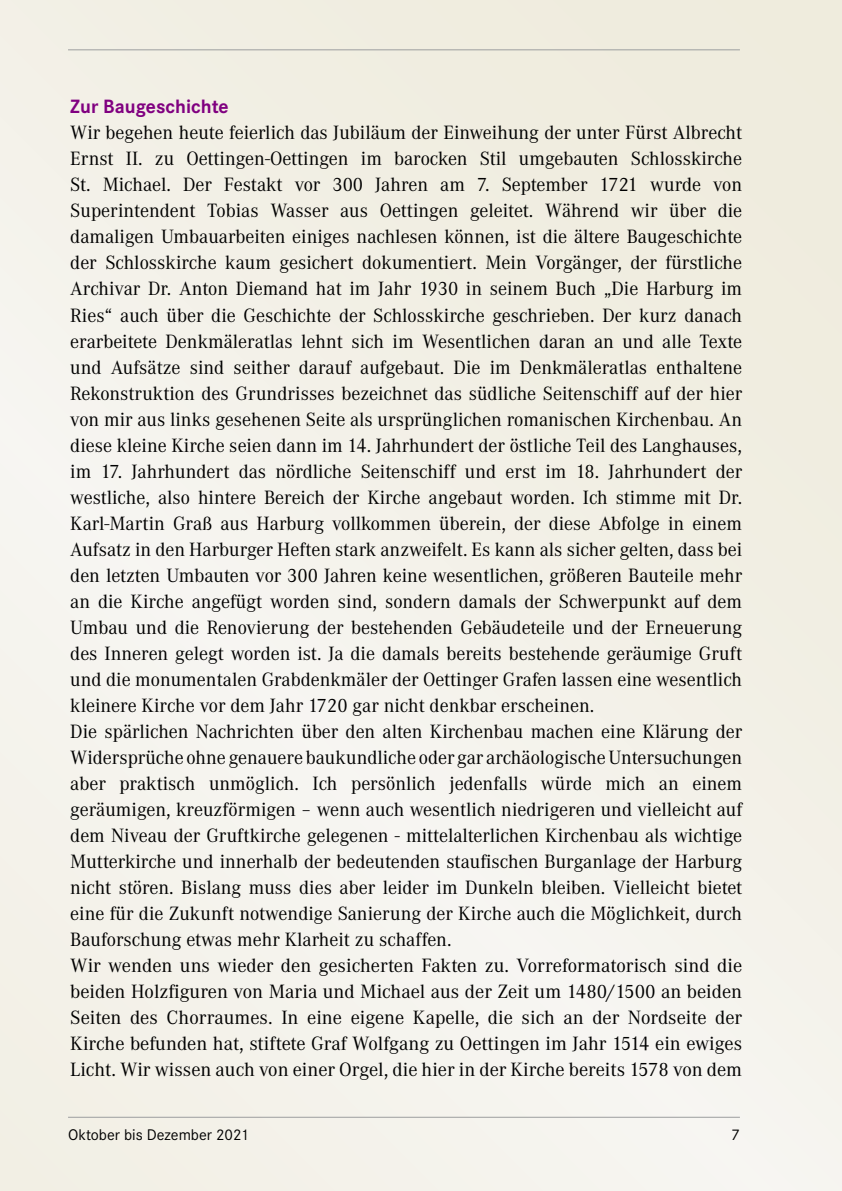
<style>
.page{position:relative;width:842px;height:1191px;background:#f4f1e9}
.page>*{position:absolute;margin:0;border:0;box-sizing:border-box;transform-origin:0 0}
.t1{font:20px/26px "Corporate A";color:#000}
.t2{font:700 20px "Corporate S";color:#800080}
.t3{font:16px "Corporate S";color:#000}
</style>
<div class="page">
<hr style="left:68px;top:49px;width:672px;height:1px;background:#9c9e9f">
<hr style="left:68px;top:1116px;width:672px;height:1px;background:#9c9e9f">
<p class="t2" style="left:70px;top:95px;width:160px">Zur Baugeschichte</p>
<p class="t1" style="left:70px;top:120px;width:673px">Wir begehen heute feierlich das Jubiläum der Einweihung der unter Fürst Albrecht Ernst II. zu Oettingen-Oettingen im barocken Stil umgebauten Schlosskirche St. Michael. Der Festakt vor 300 Jahren am 7. September 1721 wurde von Superintendent Tobias Wasser aus Oettingen geleitet. Während wir über die damaligen Umbauarbeiten einiges nachlesen können, ist die ältere Baugeschichte der Schlosskirche kaum gesichert dokumentiert. Mein Vorgänger, der fürstliche Archivar Dr. Anton Diemand hat im Jahr 1930 in seinem Buch „Die Harburg im Ries“ auch über die Geschichte der Schlosskirche geschrieben. Der kurz danach erarbeitete Denkmäleratlas lehnt sich im Wesentlichen daran an und alle Texte und Aufsätze sind seither darauf aufgebaut. Die im Denkmäleratlas enthaltene Rekonstruktion des Grundrisses bezeichnet das südliche Seitenschiff auf der hier von mir aus links gesehenen Seite als ursprünglichen romanischen Kirchenbau. An diese kleine Kirche seien dann im 14. Jahrhundert der östliche Teil des Langhauses, im 17. Jahrhundert das nördliche Seitenschiff und erst im 18. Jahrhundert der westliche, also hintere Bereich der Kirche angebaut worden. Ich stimme mit Dr.<br>Karl-Martin Graß aus Harburg vollkommen überein, der diese Abfolge in einem Aufsatz in den Harburger Heften stark anzweifelt. Es kann als sicher gelten, dass bei den letzten Umbauten vor 300 Jahren keine wesentlichen, größeren Bauteile mehr an die Kirche angefügt worden sind, sondern damals der Schwerpunkt auf dem Umbau und die Renovierung der bestehenden Gebäudeteile und der Erneuerung des Inneren gelegt worden ist. Ja die damals bereits bestehende geräumige Gruft und die monumentalen Grabdenkmäler der Oettinger Grafen lassen eine wesentlich kleinere Kirche vor dem Jahr 1720 gar nicht denkbar erscheinen.<br>Die spärlichen Nachrichten über den alten Kirchenbau machen eine Klärung der Widersprüche ohne genauere baukundliche oder gar archäologische Untersuchungen aber praktisch unmöglich. Ich persönlich jedenfalls würde mich an einem geräumigen, kreuzförmigen – wenn auch wesentlich niedrigeren und vielleicht auf dem Niveau der Gruftkirche gelegenen - mittelalterlichen Kirchenbau als wichtige Mutterkirche und innerhalb der bedeutenden staufischen Burganlage der Harburg nicht stören. Bislang muss dies aber leider im Dunkeln bleiben. Vielleicht bietet eine für die Zukunft notwendige Sanierung der Kirche auch die Möglichkeit, durch Bauforschung etwas mehr Klarheit zu schaffen.<br>Wir wenden uns wieder den gesicherten Fakten zu. Vorreformatorisch sind die beiden Holzfiguren von Maria und Michael aus der Zeit um 1480/1500 an beiden Seiten des Chorraumes. In eine eigene Kapelle, die sich an der Nordseite der Kirche befunden hat, stiftete Graf Wolfgang zu Oettingen im Jahr 1514 ein ewiges Licht. Wir wissen auch von einer Orgel, die hier in der Kirche bereits 1578 von dem</p>
<p class="t3" style="left:68px;top:1125px;width:182px">Oktober bis Dezember 2021</p>
<p class="t3" style="left:731px;top:1125px;width:10px">7</p>
</div>
